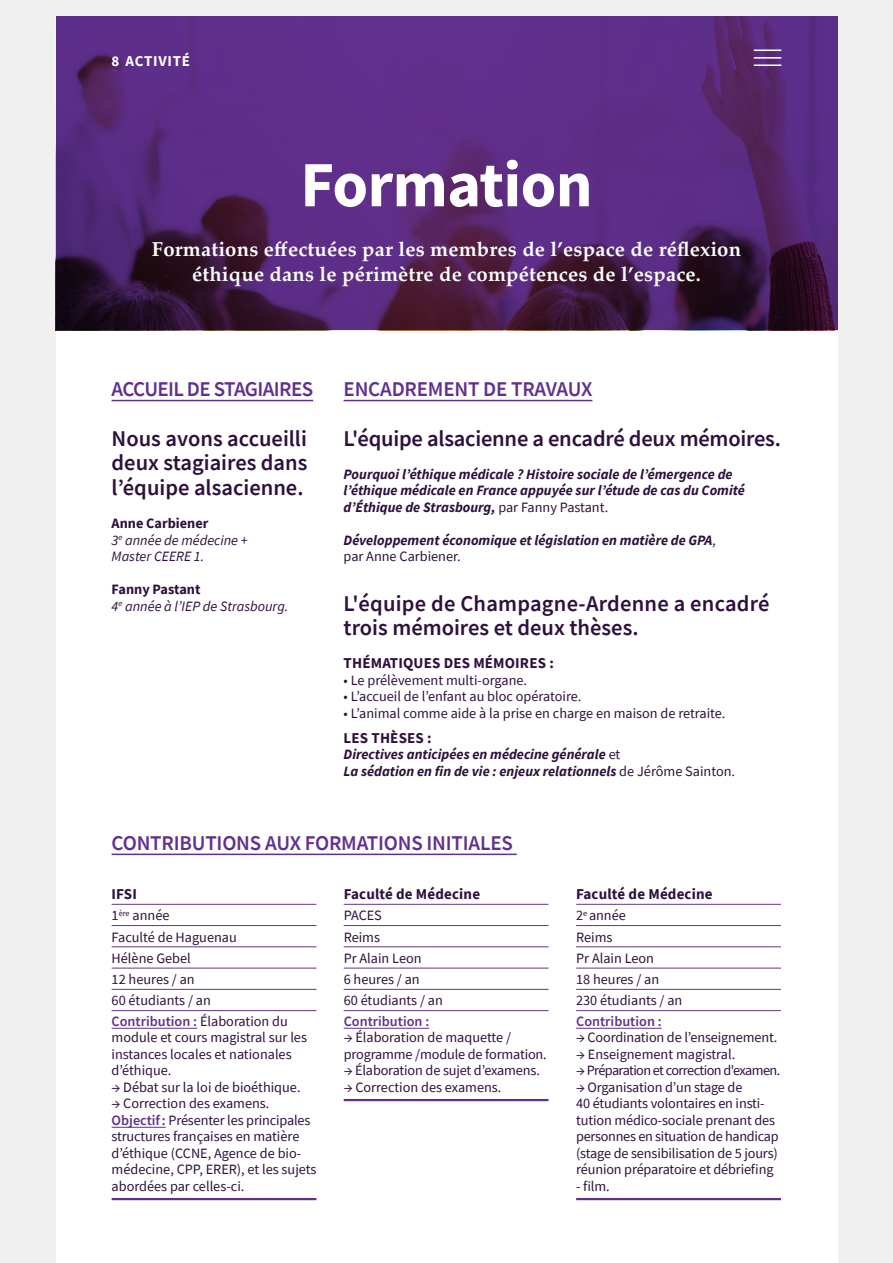
<style>
.page{position:relative;width:893px;height:1263px;background:#f0f0f0}
.page>*{position:absolute;margin:0;border:0;box-sizing:border-box;transform-origin:0 0}
.t1{font:700 64.5px "Source Sans Pro";letter-spacing:-.01em;color:#fff}
.t2{font:600 22.5px/24.8px "Source Sans Pro";color:#2e103d;text-align:justify}
.t3{font:600 21px "Source Sans Pro";letter-spacing:-.01em;color:#61308f}
.t4{font:600 21px "Source Sans Pro";letter-spacing:-.03em;color:#61308f}
.t5{font:700 20.25px/24.8px "Palatino";letter-spacing:.01em;color:#fff;text-align:center}
.t6{font:700 15px "Source Sans Pro";letter-spacing:.01em;color:#2e103d}
.t7{font:700 15px "Source Sans Pro";letter-spacing:.05em;color:#fff}
.t8{font:14.25px/16.5px "Source Sans Pro";letter-spacing:-.01em;color:#2e103d}
.t9{font:italic 700 14.25px/16.5px "Source Sans Pro";color:#2e103d}
.t10{font:italic 14.25px/16.5px "Source Sans Pro";color:#2e103d}
.t11{font:14.25px "Source Sans Pro";letter-spacing:-.04em;color:#2e103d}
.t12{font:600 14.25px "Source Sans Pro";color:#61308f}
.s1{color:#61308f}
.s2{font-weight:600;font-size:12.75px;color:#61308f}
.s3{font-weight:700;font-style:normal}
.s4{font-weight:400;font-style:normal}
.s5{font-weight:600;color:#61308f}
</style>
<div class="page">
<div style="left:56px;top:16px;width:781px;height:1247px;background:#fff"></div>
<svg style="left:56px;top:16px;width:781px;height:314px;fill:#5c2d87"></svg>
<hr style="left:112px;top:400px;width:201px;height:1px;background:#61308f">
<hr style="left:112px;top:904px;width:204px;height:1px;background:#64358c">
<hr style="left:112px;top:925px;width:204px;height:1px;background:#64358c">
<hr style="left:112px;top:946px;width:204px;height:1px;background:#64358c">
<hr style="left:112px;top:968px;width:204px;height:1px;background:#64358c">
<hr style="left:112px;top:989px;width:204px;height:1px;background:#64358c">
<hr style="left:112px;top:1010px;width:204px;height:1px;background:#64358c">
<hr style="left:112px;top:1198px;width:204px;height:2px;background:#61308f">
<hr style="left:112px;top:1028px;width:85px;height:1px;background:#61308f">
<hr style="left:112px;top:1127px;width:54px;height:1px;background:#61308f">
<hr style="left:112px;top:854px;width:405px;height:1px;background:#61308f">
<hr style="left:344px;top:904px;width:205px;height:1px;background:#64358c">
<hr style="left:344px;top:925px;width:205px;height:1px;background:#64358c">
<hr style="left:344px;top:946px;width:205px;height:1px;background:#64358c">
<hr style="left:344px;top:968px;width:205px;height:1px;background:#64358c">
<hr style="left:344px;top:989px;width:205px;height:1px;background:#64358c">
<hr style="left:344px;top:1010px;width:205px;height:1px;background:#64358c">
<hr style="left:344px;top:1099px;width:205px;height:2px;background:#61308f">
<hr style="left:344px;top:1028px;width:85px;height:1px;background:#61308f">
<hr style="left:344px;top:400px;width:248px;height:1px;background:#61308f">
<hr style="left:576px;top:904px;width:205px;height:1px;background:#64358c">
<hr style="left:576px;top:925px;width:205px;height:1px;background:#64358c">
<hr style="left:576px;top:946px;width:205px;height:1px;background:#64358c">
<hr style="left:576px;top:968px;width:205px;height:1px;background:#64358c">
<hr style="left:576px;top:989px;width:205px;height:1px;background:#64358c">
<hr style="left:576px;top:1010px;width:205px;height:1px;background:#64358c">
<hr style="left:576px;top:1198px;width:205px;height:2px;background:#61308f">
<hr style="left:576px;top:1028px;width:86px;height:1px;background:#61308f">
<svg style="left:754px;top:50px;width:27px;height:1px"></svg>
<hr style="left:754px;top:57px;width:27px;height:2px;background:#fff">
<hr style="left:754px;top:64px;width:27px;height:2px;background:#fff">
<p class="t7" style="left:112px;top:51px;width:80px"><span class="s1">8</span> <span class="s2">8</span> ACTIVITÉ</p>
<h1 class="t1" style="left:300px;top:141px;width:294px">Formation</h1>
<h3 class="t5" style="left:152px;top:236px;width:591px">Formations effectuées par les membres de l’espace de réflexion éthique dans le périmètre de compétences de l’espace.</h3>
<h3 class="t4" style="left:112px;top:375px;width:203px">ACCUEIL DE STAGIAIRES</h3>
<h2 class="t2" style="left:112px;top:425px;width:197px">Nous avons accueilli deux stagiaires dans l’équipe alsacienne.</h2>
<p class="t10" style="left:112px;top:515px;width:138px"><span class="s3">Anne Carbiener<br></span>3<sup>e</sup> année de médecine +<br>Master CEERE 1.</p>
<p class="t10" style="left:112px;top:581px;width:178px"><span class="s3">Fanny Pastant<br></span>4<sup>e</sup> année à l’IEP de Strasbourg.</p>
<h3 class="t3" style="left:344px;top:375px;width:250px">ENCADREMENT DE TRAVAUX</h3>
<h2 class="t2" style="left:344px;top:425px;width:439px">L'équipe alsacienne a encadré deux mémoires.</h2>
<p class="t9" style="left:344px;top:465px;width:403px">Pourquoi l’éthique médicale ? Histoire sociale de l’émergence de l’éthique médicale en France appuyée sur l’étude de cas du Comité d’Éthique de Strasbourg, <span class="s4">par Fanny Pastant.</span></p>
<p class="t9" style="left:344px;top:531px;width:374px">Développement économique et législation en matière de GPA<span class="s4">, par Anne Carbiener.</span></p>
<h2 class="t2" style="left:344px;top:590px;width:428px">L'équipe de Champagne-Ardenne a encadré trois mémoires et deux thèses.</h2>
<p class="t6" style="left:344px;top:653px;width:212px">THÉMATIQUES DES MÉMOIRES :</p>
<p class="t8" style="left:344px;top:672px;width:185px">• Le prélèvement multi-organe.</p>
<p class="t8" style="left:344px;top:688px;width:239px">• L’accueil de l’enfant au bloc opératoire.</p>
<p class="t8" style="left:344px;top:705px;width:383px">• L’animal comme aide à la prise en charge en maison de retraite.</p>
<p class="t6" style="left:344px;top:727px;width:90px">LES THÈSES :</p>
<p class="t9" style="left:344px;top:746px;width:393px">Directives anticipées en médecine générale <span class="s4">et<br></span>La sédation en fin de vie : enjeux relationnels <span class="s4">de Jérôme Sainton.</span></p>
<h3 class="t3" style="left:112px;top:829px;width:403px">CONTRIBUTIONS AUX FORMATIONS INITIALES</h3>
<p class="t6" style="left:344px;top:884px;width:138px">Faculté de Médecine</p>
<p class="t8" style="left:344px;top:905px;width:101px;line-height:21.3px">PACES<br>Reims<br>Pr Alain Leon<br>6 heures / an<br>60 étudiants / an</p>
<p class="t12" style="left:344px;top:1011px;width:87px">Contribution :</p>
<p class="t8" style="left:344px;top:1029px;width:205px">→ Élaboration de maquette / programme /module de formation.</p>
<p class="t8" style="left:344px;top:1062px;width:198px">→ Élaboration de sujet d’examens.</p>
<p class="t8" style="left:344px;top:1078px;width:159px">→ Correction des examens.</p>
<p class="t6" style="left:112px;top:884px;width:27px">IFSI</p>
<p class="t8" style="left:112px;top:905px;width:178px;line-height:21px">1<sup>ère</sup> année<br>Faculté de Haguenau<br>Hélène Gebel<br>12 heures / an<br>60 étudiants / an<br><span class="s5">Contribution :</span> Élaboration du</p>
<p class="t8" style="left:112px;top:1029px;width:197px">module et cours magistral sur les instances locales et nationales d’éthique.</p>
<p class="t8" style="left:112px;top:1078px;width:190px">→ Débat sur la loi de bioéthique.</p>
<p class="t8" style="left:112px;top:1095px;width:206px">→ Correction des examens.<br><span class="s5">Objectif:</span> Présenter les principales structures françaises en matière d’éthique (CCNE, Agence de bio&shy;médecine, CPP, ERER), et les sujets abordées par celles-ci.</p>
<p class="t6" style="left:576px;top:884px;width:138px">Faculté de Médecine</p>
<p class="t8" style="left:576px;top:905px;width:108px;line-height:21.3px">2<sup>e</sup> année<br>Reims<br>Pr Alain Leon<br>18 heures / an<br>230 étudiants / an</p>
<p class="t12" style="left:576px;top:1011px;width:87px">Contribution :</p>
<p class="t8" style="left:576px;top:1029px;width:203px">→ Coordination de l’enseignement.</p>
<p class="t8" style="left:576px;top:1045px;width:161px">→ Enseignement magistral.</p>
<p class="t11" style="left:576px;top:1061px;width:206px">→ Préparation et correction d'examen.</p>
<p class="t8" style="left:576px;top:1078px;width:204px">→ Organisation d’un stage de<br>40 étudiants volontaires en insti&shy;tution médico-sociale prenant des personnes en situation de handicap (stage de sensibilisation de 5 jours) réunion préparatoire et débriefing</p>
<p class="t8" style="left:576px;top:1177px;width:35px">- film.</p>
</div>
